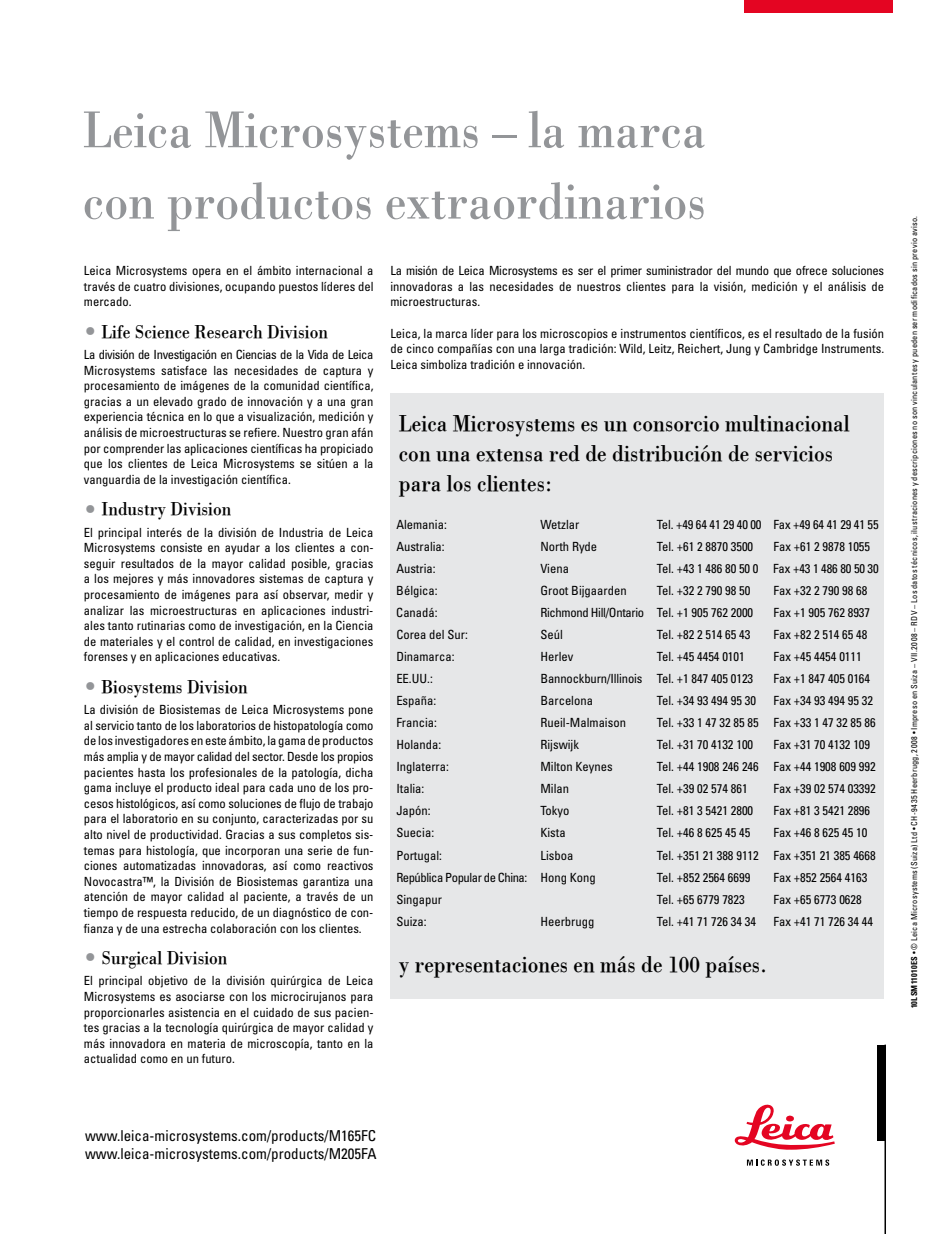
<style>
.page{position:relative;width:936px;height:1234px;background:#fff}
.page>*{position:absolute;margin:0;border:0;box-sizing:border-box;transform-origin:0 0}
.t1{font:53.4px/71.2px "Leicana";color:#939598}
.t2{font:23.7px/29.7px "Leicana";color:#000}
.t3{font:19.35px "Leicana";color:#000}
.t4{font:condensed 15px/18px "Univers LT Std";color:#000}
.t5{font:condensed 12.6px/15.6px "Univers";color:#000;text-align:justify}
.t6{font:condensed 12.6px "Univers";letter-spacing:-.025em;color:#000}
.t7{font:condensed 12.6px "Univers";letter-spacing:-.035em;color:#000}
.t8{font:condensed 8.85px "Univers";color:#000}
.t9{font:condensed 8.25px "Univers LT Std";letter-spacing:.03em;color:#000}
.s1{font-size:23.7px;color:#939598}
.s2{font-weight:700}
</style>
<div class="page">
<div style="left:744px;top:0;width:149px;height:13px;background:#e40522"></div>
<div style="left:876px;top:1044px;width:9px;height:96px;background:#000"></div>
<hr style="left:884px;top:1044px;width:1px;height:189px;background:#000">
<svg style="left:734px;top:1104px;width:100px;height:45px"></svg>
<svg style="left:746px;top:1159px;width:83px;height:6px"></svg>
<svg style="left:390px;top:393px;width:496px;height:687px;background:#e8e9ea"></svg>
<h1 class="t1" style="left:83px;top:93px;width:624px">Leica Microsystems – la marca con productos extraordinarios</h1>
<p class="t5" style="left:390px;top:262px;width:495px">La misión de Leica Microsystems es ser el primer suministrador del mundo que ofrece soluciones innovadoras a las necesidades de nuestros clientes para la visión, medición y el análisis de microestructuras.</p>
<p class="t5" style="left:390px;top:325px;width:495px">Leica, la marca líder para los microscopios e instrumentos científicos, es el resultado de la fusión de cinco compañías con una larga tradición: Wild, Leitz, Reichert, Jung y Cambridge Instruments.<br>Leica simboliza tradición e innovación.</p>
<p class="t5" style="left:84px;top:262px;width:291px">Leica Microsystems opera en el ámbito internacional a través de cuatro divisiones, ocupando puestos líderes del mercado.</p>
<h3 class="t3" style="left:84px;top:319px;width:245px"><span class="s1">•</span> Life Science Research Division</h3>
<p class="t5" style="left:84px;top:346px;width:291px">La división de Investigación en Ciencias de la Vida de Leica Microsystems satisface las necesidades de captura y procesamiento de imágenes de la comunidad científica, gracias a un elevado grado de innovación y a una gran experiencia técnica en lo que a visualización, medición y análisis de microestructuras se refiere. Nuestro gran afán por comprender las aplicaciones científicas ha propiciado que los clientes de Leica Microsystems se sitúen a la vanguardia de la investigación científica.</p>
<h3 class="t3" style="left:84px;top:497px;width:149px"><span class="s1">•</span> Industry Division</h3>
<p class="t5" style="left:84px;top:524px;width:291px">El principal interés de la división de Industria de Leica Microsystems consiste en ayudar a los clientes a con&shy;seguir resultados de la mayor calidad posible, gracias a los mejores y más innovadores sistemas de captura y procesamiento de imágenes para así observar, medir y analizar las microestructuras en aplicaciones industri&shy;ales tanto rutinarias como de investigación, en la Ciencia de materiales y el control de calidad, en investigaciones forenses y en aplicaciones educativas.</p>
<h3 class="t3" style="left:84px;top:674px;width:165px"><span class="s1">•</span> Biosystems Division</h3>
<p class="t5" style="left:84px;top:701px;width:291px">La división de Biosistemas de Leica Microsystems pone al servicio tanto de los laboratorios de histopatología como de los investigadores en este ámbito, la gama de productos más amplia y de mayor calidad del sector. Desde los propios pacientes hasta los profesionales de la patología, dicha gama incluye el producto ideal para cada uno de los pro&shy;cesos histológicos, así como soluciones de flujo de trabajo para el laboratorio en su conjunto, caracterizadas por su alto nivel de productividad. Gracias a sus completos sis&shy;temas para histología, que incorporan una serie de fun&shy;ciones automatizadas innovadoras, así como reactivos Novocastra™, la División de Biosistemas garantiza una atención de mayor calidad al paciente, a través de un tiempo de respuesta reducido, de un diagnóstico de con&shy;fianza y de una estrecha colaboración con los clientes.</p>
<h3 class="t3" style="left:84px;top:945px;width:145px"><span class="s1">•</span> Surgical Division</h3>
<p class="t5" style="left:84px;top:972px;width:291px">El principal objetivo de la división quirúrgica de Leica Microsystems es asociarse con los microcirujanos para proporcionarles asistencia en el cuidado de sus pacien&shy;tes gracias a la tecnología quirúrgica de mayor calidad y más innovadora en materia de microscopía, tanto en la actualidad como en un futuro.</p>
<h2 class="t2" style="left:399px;top:408px;width:452px">Leica Microsystems es un consorcio multinacional con una extensa red de distribución de servicios para los clientes:</h2>
<p class="t5" style="left:396px;top:516px;width:52px">Alemania:</p>
<p class="t5" style="left:540px;top:516px;width:40px">Wetzlar</p>
<p class="t5" style="left:656px;top:516px;width:223px">Tel. +49 64 41 29 40 00 Fax +49 64 41 29 41 55</p>
<p class="t5" style="left:396px;top:538px;width:50px">Australia:</p>
<p class="t5" style="left:540px;top:538px;width:58px">North Ryde</p>
<p class="t5" style="left:656px;top:538px;width:98px">Tel. +61 2 8870 3500</p>
<p class="t5" style="left:773px;top:538px;width:98px">Fax +61 2 9878 1055</p>
<p class="t5" style="left:396px;top:560px;width:41px">Austria:</p>
<p class="t5" style="left:540px;top:560px;width:30px">Viena</p>
<p class="t5" style="left:656px;top:560px;width:223px">Tel. +43 1 486 80 50 0 Fax +43 1 486 80 50 30</p>
<p class="t5" style="left:396px;top:582px;width:43px">Bélgica:</p>
<p class="t5" style="left:540px;top:582px;width:88px">Groot Bijgaarden</p>
<p class="t5" style="left:656px;top:582px;width:95px">Tel. +32 2 790 98 50</p>
<p class="t5" style="left:773px;top:582px;width:95px">Fax +32 2 790 98 68</p>
<p class="t5" style="left:396px;top:604px;width:43px">Canadá:</p>
<p class="t6" style="left:540px;top:604px;width:214px">Richmond Hill/Ontario Tel. +1 905 762 2000</p>
<p class="t5" style="left:773px;top:604px;width:98px">Fax +1 905 762 8937</p>
<p class="t5" style="left:396px;top:626px;width:73px">Corea del Sur:</p>
<p class="t5" style="left:540px;top:626px;width:24px">Seúl</p>
<p class="t5" style="left:656px;top:626px;width:95px">Tel. +82 2 514 65 43</p>
<p class="t5" style="left:773px;top:626px;width:95px">Fax +82 2 514 65 48</p>
<p class="t5" style="left:396px;top:648px;width:60px">Dinamarca:</p>
<p class="t5" style="left:540px;top:648px;width:34px">Herlev</p>
<p class="t5" style="left:656px;top:648px;width:89px">Tel. +45 4454 0101</p>
<p class="t5" style="left:773px;top:648px;width:90px">Fax +45 4454 0111</p>
<p class="t5" style="left:396px;top:670px;width:38px">EE.UU.:</p>
<p class="t5" style="left:540px;top:670px;width:214px">Bannockburn/Illinois Tel. +1 847 405 0123</p>
<p class="t5" style="left:773px;top:670px;width:98px">Fax +1 847 405 0164</p>
<p class="t5" style="left:396px;top:692px;width:41px">España:</p>
<p class="t5" style="left:540px;top:692px;width:54px">Barcelona</p>
<p class="t5" style="left:656px;top:692px;width:101px">Tel. +34 93 494 95 30</p>
<p class="t5" style="left:773px;top:692px;width:101px">Fax +34 93 494 95 32</p>
<p class="t5" style="left:396px;top:714px;width:42px">Francia:</p>
<p class="t5" style="left:540px;top:714px;width:87px">Rueil-Malmaison</p>
<p class="t5" style="left:656px;top:714px;width:220px">Tel. +33 1 47 32 85 85 Fax +33 1 47 32 85 86</p>
<p class="t5" style="left:396px;top:736px;width:46px">Holanda:</p>
<p class="t5" style="left:540px;top:736px;width:40px">Rijswijk</p>
<p class="t5" style="left:656px;top:736px;width:98px">Tel. +31 70 4132 100</p>
<p class="t5" style="left:773px;top:736px;width:98px">Fax +31 70 4132 109</p>
<p class="t5" style="left:396px;top:758px;width:54px">Inglaterra:</p>
<p class="t5" style="left:540px;top:758px;width:74px">Milton Keynes</p>
<p class="t5" style="left:656px;top:758px;width:220px">Tel. +44 1908 246 246 Fax +44 1908 609 992</p>
<p class="t5" style="left:396px;top:780px;width:30px">Italia:</p>
<p class="t5" style="left:540px;top:780px;width:30px">Milan</p>
<p class="t5" style="left:656px;top:780px;width:92px">Tel. +39 02 574 861</p>
<p class="t5" style="left:773px;top:780px;width:104px">Fax +39 02 574 03392</p>
<p class="t5" style="left:396px;top:802px;width:36px">Japón:</p>
<p class="t5" style="left:540px;top:802px;width:31px">Tokyo</p>
<p class="t5" style="left:656px;top:802px;width:98px">Tel. +81 3 5421 2800</p>
<p class="t5" style="left:773px;top:802px;width:98px">Fax +81 3 5421 2896</p>
<p class="t5" style="left:396px;top:824px;width:39px">Suecia:</p>
<p class="t5" style="left:540px;top:824px;width:27px">Kista</p>
<p class="t5" style="left:656px;top:824px;width:95px">Tel. +46 8 625 45 45</p>
<p class="t5" style="left:773px;top:824px;width:95px">Fax +46 8 625 45 10</p>
<p class="t5" style="left:396px;top:847px;width:47px">Portugal:</p>
<p class="t5" style="left:540px;top:847px;width:34px">Lisboa</p>
<p class="t5" style="left:656px;top:847px;width:220px">Tel. +351 21 388 9112 Fax +351 21 385 4668</p>
<p class="t7" style="left:396px;top:869px;width:201px">República Popular de China: Hong Kong</p>
<p class="t5" style="left:656px;top:869px;width:95px">Tel. +852 2564 6699</p>
<p class="t5" style="left:773px;top:869px;width:95px">Fax +852 2564 4163</p>
<p class="t5" style="left:396px;top:890px;width:47px">Singapur</p>
<p class="t5" style="left:656px;top:890px;width:89px">Tel. +65 6779 7823</p>
<p class="t5" style="left:773px;top:890px;width:90px">Fax +65 6773 0628</p>
<p class="t5" style="left:396px;top:912px;width:32px">Suiza:</p>
<p class="t5" style="left:540px;top:912px;width:55px">Heerbrugg</p>
<p class="t5" style="left:656px;top:912px;width:101px">Tel. +41 71 726 34 34</p>
<p class="t5" style="left:773px;top:912px;width:101px">Fax +41 71 726 34 44</p>
<h2 class="t2" style="left:399px;top:948px;width:370px">y representaciones en más de 100 países.</h2>
<p class="t9" style="left:909px;top:1008px;width:794px;rotate:-90deg"><span class="s2">10LSM11010ES</span> • © Leica Microsystems (Suiza) Ltd • CH-9435 Heerbrugg, 2008 • Impreso en Suiza – VII.2008 – RDV – Los datos técnicos, ilustraciones y descripciones no son vinculantes y pueden ser modificados sin previo aviso.</p>
<p class="t8" style="left:904px;top:999px;width:252px;rotate:-90deg">LEICA and the Leica Logo are registered trademarks of Leica IR GmbH.</p>
<p class="t4" style="left:85px;top:1125px;width:293px">www.leica-microsystems.com/products/M165FC www.leica-microsystems.com/products/M205FA</p>
</div>
